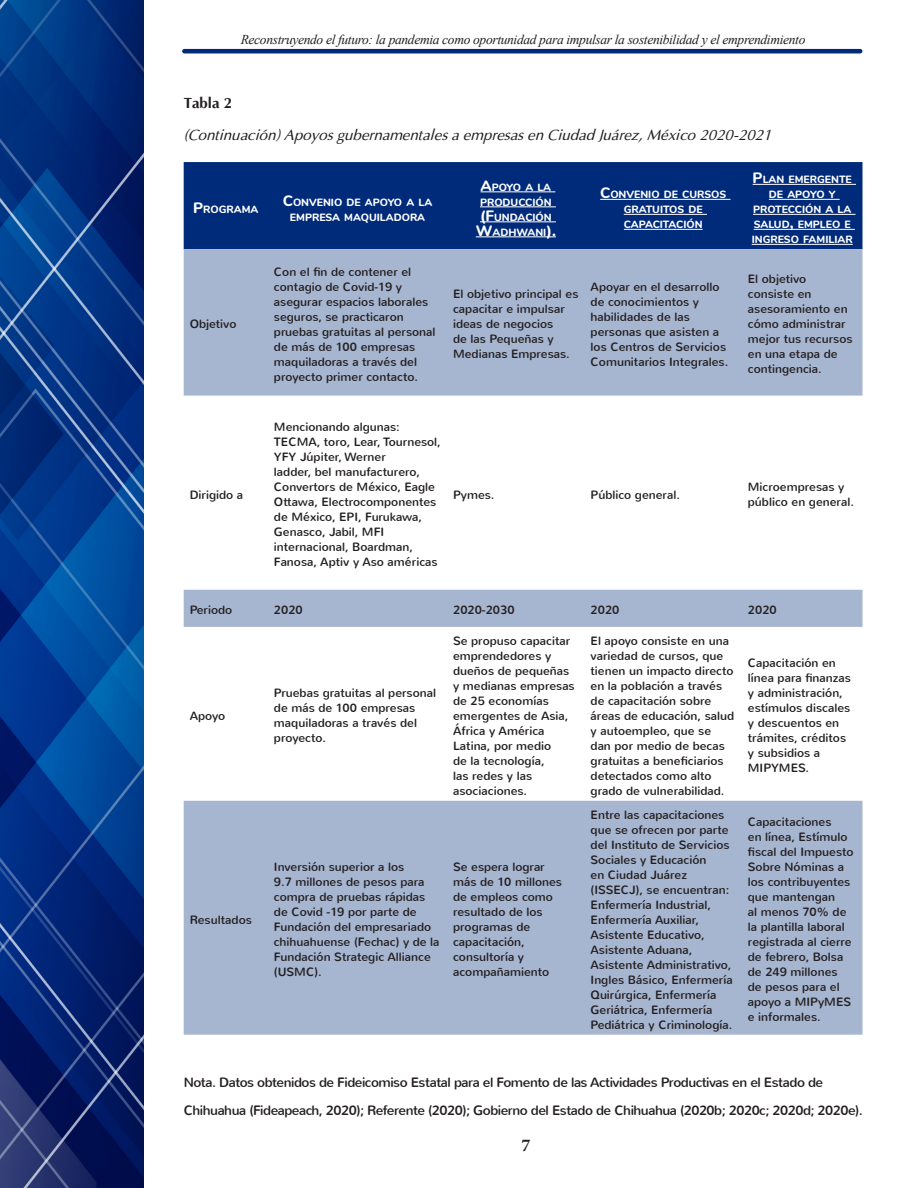
<style>
.page{position:relative;width:918px;height:1188px;background:#fff}
.page>*{position:absolute;margin:0;border:0;box-sizing:border-box;transform-origin:0 0}
.t1{font:700 18px "Minion Pro";color:#231f20}
.texto_de_tablas{font:italic 15px "Optima";color:#231f20}
.Numero_tabla{font:700 15px "Optima";color:#231f20}
.texto_de_tablas-2{font:13.5px/27.8px "Nunito";letter-spacing:-.035em;color:#231f20}
.Cintillo{font:italic 13.5px "Times New Roman";letter-spacing:-.025em;color:#231f20}
.texto_de_tablas-3{font:12px/15px "Nunito";color:#231f20}
.Encabezados_tabla{font:800 10.5px/15px "Nunito";color:#fff;text-align:center}
.s1{font-size:15px}
</style>
<div class="page">
<img style="left:0;top:0;width:143px;height:1188px">
<hr style="left:182px;top:49px;width:680px;height:4px;background:#002b7a;border-radius:2px">
<div style="left:184px;top:162px;width:678px;height:87px;background:#002b7a"></div>
<svg style="left:184px;top:249px;width:678px;height:786px;fill:#a6b5d0"></svg>
<hr style="left:481px;top:191px;width:74px;height:1px;background:#fff">
<hr style="left:480px;top:206px;width:76px;height:1px;background:#fff">
<hr style="left:480px;top:221px;width:76px;height:1px;background:#fff">
<hr style="left:476px;top:236px;width:80px;height:1px;background:#fff">
<hr style="left:600px;top:199px;width:131px;height:1px;background:#fff">
<hr style="left:624px;top:214px;width:83px;height:1px;background:#fff">
<hr style="left:624px;top:229px;width:79px;height:1px;background:#fff">
<hr style="left:753px;top:184px;width:103px;height:1px;background:#fff">
<hr style="left:769px;top:199px;width:71px;height:1px;background:#fff">
<hr style="left:753px;top:214px;width:103px;height:1px;background:#fff">
<hr style="left:754px;top:229px;width:101px;height:1px;background:#fff">
<hr style="left:752px;top:244px;width:101px;height:1px;background:#fff">
<p class="Cintillo" style="left:241px;top:30px;width:566px">Reconstruyendo el futuro: la pandemia como oportunidad para impulsar la sostenibilidad y el emprendimiento</p>
<p class="Numero_tabla" style="left:184px;top:95px;width:50px">Tabla 2</p>
<p class="texto_de_tablas" style="left:184px;top:126px;width:589px">(Continuación) Apoyos gubernamentales a empresas en Ciudad Juárez, México 2020-2021</p>
<p class="Encabezados_tabla" style="left:193px;top:201px;width:67px"><span class="s1">P</span>ROGRAMA</p>
<p class="Encabezados_tabla" style="left:283px;top:194px;width:151px"><span class="s1">C</span>ONVENIO DE APOYO A LA<br>EMPRESA MAQUILADORA</p>
<p class="texto_de_tablas-3" style="left:190px;top:317px;width:48px">Objetivo</p>
<p class="texto_de_tablas-3" style="left:274px;top:264px;width:163px">Con el fin de contener el contagio de Covid-19 y asegurar espacios laborales seguros, se practicaron pruebas gratuitas al personal de más de 100 empresas maquiladoras a través del proyecto primer contacto.</p>
<p class="Encabezados_tabla" style="left:476px;top:179px;width:82px"><span class="s1">A</span>POYO A LA<br>PRODUCCIÓN <span class="s1">(F</span>UNDACIÓN<br><span class="s1">W</span>ADHWANI<span class="s1">).</span></p>
<p class="Encabezados_tabla" style="left:600px;top:186px;width:128px"><span class="s1">C</span>ONVENIO DE CURSOS<br>GRATUITOS DE<br>CAPACITACIÓN</p>
<p class="Encabezados_tabla" style="left:752px;top:171px;width:103px"><span class="s1">P</span>LAN EMERGENTE<br>DE APOYO Y<br>PROTECCIÓN A LA<br>SALUD<span class="s1">,</span> EMPLEO E<br>INGRESO FAMILIAR</p>
<p class="texto_de_tablas-3" style="left:453px;top:287px;width:127px">El objetivo principal es capacitar e impulsar ideas de negocios<br>de las Pequeñas y<br>Medianas Empresas.</p>
<p class="texto_de_tablas-3" style="left:591px;top:279px;width:139px">Apoyar en el desarrollo de conocimientos y habilidades de las personas que asisten a los Centros de Servicios<br>Comunitarios Integrales.</p>
<p class="texto_de_tablas-3" style="left:748px;top:272px;width:106px">El objetivo consiste en asesoramiento en cómo administrar mejor tus recursos en una etapa de contingencia.</p>
<p class="texto_de_tablas-3" style="left:190px;top:487px;width:55px">Dirigido a</p>
<p class="texto_de_tablas-3" style="left:274px;top:420px;width:168px">Mencionando algunas:<br>TECMA, toro, Lear, Tournesol,<br>YFY Júpiter, Werner<br>ladder, bel manufacturero,<br>Convertors de México, Eagle<br>Ottawa, Electrocomponentes de México, EPI, Furukawa,<br>Genasco, Jabil, MFI internacional, Boardman,<br>Fanosa, Aptiv y Aso américas</p>
<p class="texto_de_tablas-3" style="left:453px;top:487px;width:43px">Pymes.</p>
<p class="texto_de_tablas-3" style="left:591px;top:487px;width:91px">Público general.</p>
<p class="texto_de_tablas-3" style="left:748px;top:480px;width:108px">Microempresas y público en general.</p>
<p class="texto_de_tablas-3" style="left:190px;top:603px;width:44px">Periodo</p>
<p class="texto_de_tablas-3" style="left:274px;top:603px;width:30px">2020</p>
<p class="texto_de_tablas-3" style="left:453px;top:603px;width:63px">2020-2030</p>
<p class="texto_de_tablas-3" style="left:591px;top:603px;width:30px">2020</p>
<p class="texto_de_tablas-3" style="left:748px;top:603px;width:30px">2020</p>
<p class="texto_de_tablas-3" style="left:190px;top:708px;width:37px">Apoyo</p>
<p class="texto_de_tablas-3" style="left:190px;top:912px;width:64px">Resultados</p>
<p class="texto_de_tablas-3" style="left:274px;top:686px;width:164px">Pruebas gratuitas al personal de más de 100 empresas maquiladoras a través del proyecto.</p>
<p class="texto_de_tablas-3" style="left:453px;top:633px;width:123px">Se propuso capacitar emprendedores y dueños de pequeñas y medianas empresas de 25 economías emergentes de Asia,<br>África y América<br>Latina, por medio<br>de la tecnología,<br>las redes y las asociaciones.</p>
<p class="texto_de_tablas-3" style="left:591px;top:633px;width:145px">El apoyo consiste en una variedad de cursos, que tienen un impacto directo en la población a través de capacitación sobre áreas de educación, salud y autoempleo, que se dan por medio de becas gratuitas a beneficiarios detectados como alto grado de vulnerabilidad.</p>
<p class="texto_de_tablas-3" style="left:748px;top:656px;width:105px">Capacitación en línea para finanzas y administración, estímulos discales y descuentos en trámites, créditos y subsidios a<br>MIPYMES.</p>
<p class="texto_de_tablas-3" style="left:274px;top:860px;width:167px">Inversión superior a los<br>9.7 millones de pesos para compra de pruebas rápidas de Covid -19 por parte de<br>Fundación del empresariado chihuahuense (Fechac) y de la<br>Fundación Strategic Alliance (USMC).</p>
<p class="texto_de_tablas-3" style="left:453px;top:860px;width:110px">Se espera lograr más de 10 millones de empleos como resultado de los programas de capacitación, consultoría y acompañamiento</p>
<p class="texto_de_tablas-3" style="left:591px;top:807px;width:144px">Entre las capacitaciones que se ofrecen por parte del Instituto de Servicios<br>Sociales y Educación<br>en Ciudad Juárez (ISSECJ), se encuentran:<br>Enfermería Industrial,<br>Enfermería Auxiliar,<br>Asistente Educativo,<br>Asistente Aduana,<br>Asistente Administrativo,<br>Ingles Básico, Enfermería<br>Quirúrgica, Enfermería<br>Geriátrica, Enfermería<br>Pediátrica y Criminología.</p>
<p class="texto_de_tablas-3" style="left:748px;top:815px;width:107px">Capacitaciones<br>en línea, Estímulo fiscal del Impuesto<br>Sobre Nóminas a los contribuyentes que mantengan<br>al menos 70% de la plantilla laboral registrada al cierre de febrero, Bolsa de 249 millones de pesos para el apoyo a MIPyMES e informales.</p>
<p class="texto_de_tablas-2" style="left:184px;top:1069px;width:681px">Nota. Datos obtenidos de Fideicomiso Estatal para el Fomento de las Actividades Productivas en el Estado de<br>Chihuahua (Fideapeach, 2020); Referente (2020); Gobierno del Estado de Chihuahua (2020b; 2020c; 2020d; 2020e).</p>
<h1 class="t1" style="left:521px;top:1133px;width:10px">7</h1>
</div>
